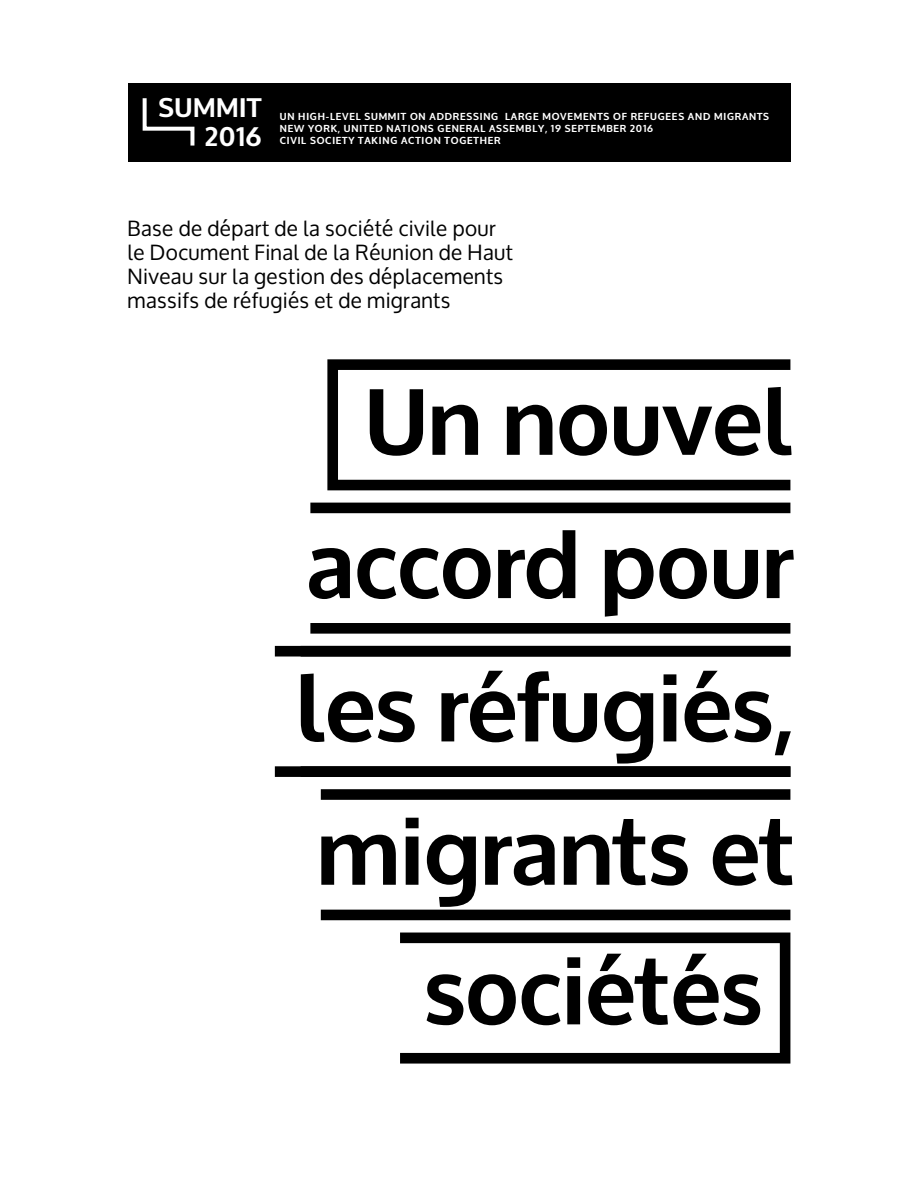
<style>
.page{position:relative;width:918px;height:1188px;background:#fff}
.page>*{position:absolute;margin:0;border:0;box-sizing:border-box;transform-origin:0 0}
.t1{font:700 92.85px "Oxygen";color:#000}
.t2{font:700 26.55px/28.5px "Oxygen";letter-spacing:.02em;color:#fff;text-align:right}
.t3{font:21px/24px "Oxygen";letter-spacing:.02em;color:#000}
.t4{font:700 10.05px/12px "Oxygen";letter-spacing:.08em;color:#fff}
</style>
<div class="page">
<div style="left:321px;top:910px;width:469px;height:10px;background:#000"></div>
<div style="left:395px;top:933px;width:395px;height:131px;border:11px solid #000"></div>
<div style="left:275px;top:646px;width:515px;height:11px;background:#000"></div>
<div style="left:310px;top:503px;width:480px;height:10px;background:#000"></div>
<div style="left:321px;top:789px;width:469px;height:11px;background:#000"></div>
<div style="left:275px;top:766px;width:515px;height:11px;background:#000"></div>
<div style="left:310px;top:623px;width:480px;height:11px;background:#000"></div>
<div style="left:327px;top:359px;width:469px;height:131px;border:11px solid #000"></div>
<div style="left:128px;top:83px;width:662px;height:79px;background:#000"></div>
<svg style="left:142px;top:98px;width:53px;height:48px"></svg>
<h2 class="t2" style="left:159px;top:94px;width:104px">SUMMIT<br>2016</h2>
<p class="t4" style="left:280px;top:111px;width:491px">UN HIGH-LEVEL SUMMIT ON ADDRESSING LARGE MOVEMENTS OF REFUGEES AND MIGRANTS<br>NEW YORK, UNITED NATIONS GENERAL ASSEMBLY, 19 SEPTEMBER 2016<br>CIVIL SOCIETY TAKING ACTION TOGETHER</p>
<h3 class="t3" style="left:128px;top:216px;width:387px">Base de départ de la société civile pour le Document Final de la Réunion de Haut Niveau sur la gestion des déplacements massifs de réfugiés et de migrants</h3>
<h1 class="t1" style="left:365px;top:364px;width:429px">Un nouvel</h1>
<h1 class="t1" style="left:306px;top:508px;width:488px">accord pour</h1>
<h1 class="t1" style="left:295px;top:651px;width:498px">les réfugiés,</h1>
<h1 class="t1" style="left:317px;top:794px;width:480px">migrants et</h1>
<h1 class="t1" style="left:424px;top:934px;width:340px">sociétés</h1>
</div>
